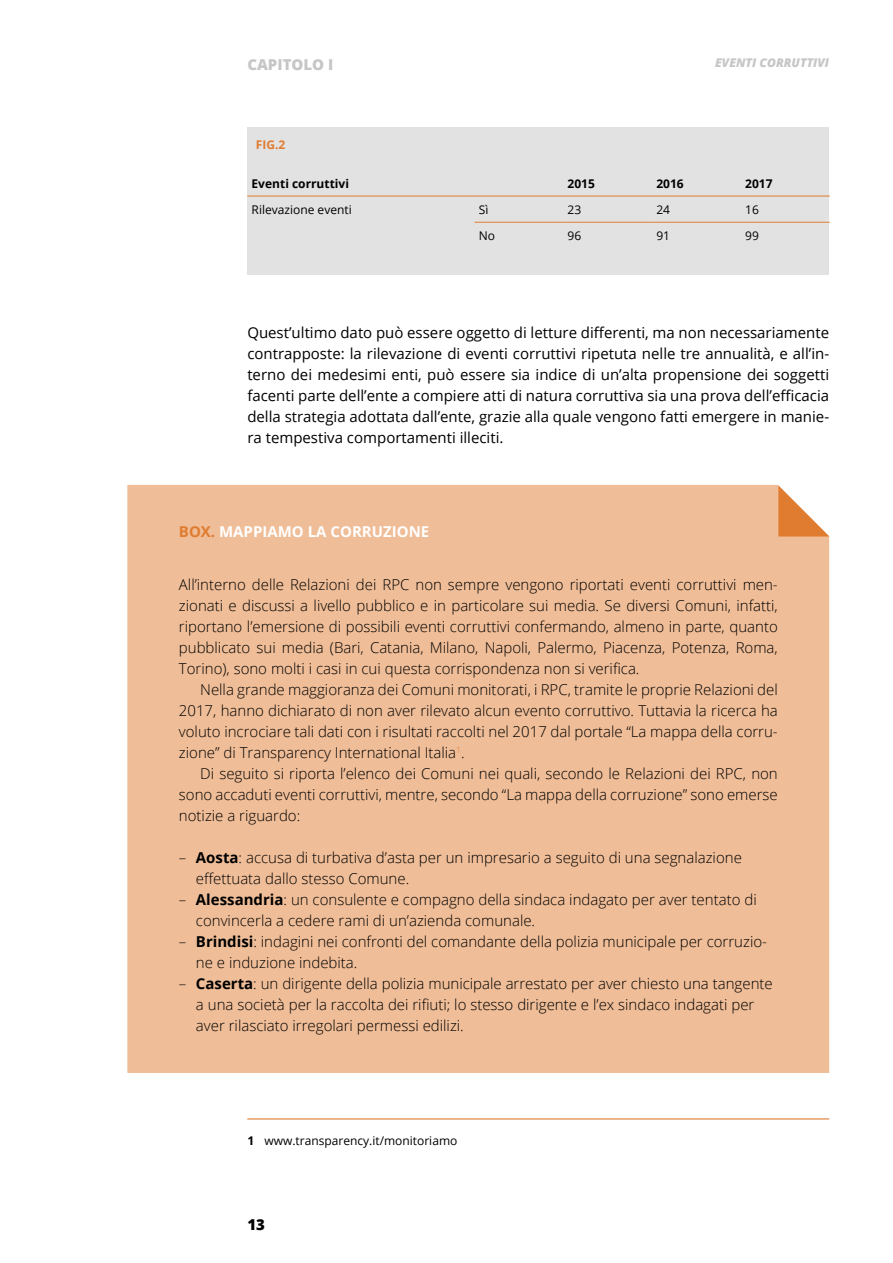
<style>
.page{position:relative;width:893px;height:1263px;background:#fff}
.page>*{position:absolute;margin:0;border:0;box-sizing:border-box;transform-origin:0 0}
.t1{font:300 15px/21px "Open Sans";color:#000}
.t2{font:15px/21px "Open Sans";color:#000;text-align:justify}
.t3{font:700 15px "Open Sans";color:#fff}
.t4{font:800 15px "Open Sans";color:#c6c6c6}
.t5{font:800 15px "Open Sans";color:#000}
.t6{font:12px "Open Sans";color:#000}
.t7{font:700 12px "Open Sans";color:#000}
.t8{font:italic 800 12px "Open Sans";color:#c6c6c6}
.t9{font:700 12px "Open Sans";color:#e07c30}
.s1{color:#e07c30}
.s2{font-weight:700}
</style>
<div class="page">
<hr style="left:247px;top:1118px;width:582px;height:1px;background:#e07c30">
<div style="left:247px;top:128px;width:582px;height:147px;background:#e2e2e2"></div>
<hr style="left:247px;top:196px;width:228px;height:1px;background:#e07c30">
<hr style="left:475px;top:196px;width:88px;height:1px;background:#e07c30">
<hr style="left:563px;top:196px;width:89px;height:1px;background:#e07c30">
<hr style="left:652px;top:196px;width:89px;height:1px;background:#e07c30">
<hr style="left:741px;top:196px;width:89px;height:1px;background:#e07c30">
<hr style="left:475px;top:222px;width:88px;height:1px;background:#e07c30">
<hr style="left:563px;top:222px;width:89px;height:1px;background:#e07c30">
<hr style="left:652px;top:222px;width:89px;height:1px;background:#e07c30">
<hr style="left:741px;top:222px;width:89px;height:1px;background:#e07c30">
<div style="left:127px;top:485px;width:702px;height:588px;background:#efbd97"></div>
<svg style="left:778px;top:485px;width:51px;height:51px"></svg>
<p class="t4" style="left:247px;top:53px;width:87px">CAPITOLO I</p>
<p class="t9" style="left:256px;top:136px;width:31px">FIG.2</p>
<p class="t8" style="left:715px;top:54px;width:115px">EVENTI CORRUTTIVI</p>
<p class="t7" style="left:252px;top:175px;width:99px">Eventi corruttivi</p>
<p class="t7" style="left:568px;top:175px;width:29px">2015</p>
<p class="t7" style="left:656px;top:175px;width:29px">2016</p>
<p class="t7" style="left:745px;top:175px;width:29px">2017</p>
<p class="t6" style="left:252px;top:201px;width:102px">Rilevazione eventi</p>
<p class="t6" style="left:479px;top:201px;width:11px">Sì</p>
<p class="t6" style="left:568px;top:201px;width:15px">23</p>
<p class="t6" style="left:656px;top:201px;width:15px">24</p>
<p class="t6" style="left:745px;top:201px;width:15px">16</p>
<p class="t6" style="left:479px;top:227px;width:18px">No</p>
<p class="t6" style="left:568px;top:227px;width:15px">96</p>
<p class="t6" style="left:656px;top:227px;width:15px">91</p>
<p class="t6" style="left:745px;top:227px;width:15px">99</p>
<p class="t2" style="left:247px;top:321px;width:583px">Quest’ultimo dato può essere oggetto di letture differenti, ma non necessariamente contrapposte: la rilevazione di eventi corruttivi ripetuta nelle tre annualità, e all’in&shy;terno dei medesimi enti, può essere sia indice di un’alta propensione dei soggetti facenti parte dell’ente a compiere atti di natura corruttiva sia una prova dell’efficacia della strategia adottata dall’ente, grazie alla quale vengono fatti emergere in manie&shy;ra tempestiva comportamenti illeciti.</p>
<p class="t3" style="left:179px;top:520px;width:252px"><span class="s1">BOX.</span> MAPPIAMO LA CORRUZIONE</p>
<p class="t1" style="left:179px;top:573px;width:600px;text-align:justify">All’interno delle Relazioni dei RPC non sempre vengono riportati eventi corruttivi men&shy;zionati e discussi a livello pubblico e in particolare sui media. Se diversi Comuni, infatti, riportano l’emersione di possibili eventi corruttivi confermando, almeno in parte, quanto pubblicato sui media (Bari, Catania, Milano, Napoli, Palermo, Piacenza, Potenza, Roma, Torino), sono molti i casi in cui questa corrispondenza non si verifica.</p>
<p class="t1" style="left:179px;top:678px;width:600px;text-align:justify;text-indent:21px">Nella grande maggioranza dei Comuni monitorati, i RPC, tramite le proprie Relazioni del 2017, hanno dichiarato di non aver rilevato alcun evento corruttivo. Tuttavia la ricerca ha voluto incrociare tali dati con i risultati raccolti nel 2017 dal portale “La mappa della corru&shy;zione” di Transparency International Italia<sup>1</sup>.</p>
<p class="t1" style="left:179px;top:762px;width:600px;text-align:justify;text-indent:21px">Di seguito si riporta l’elenco dei Comuni nei quali, secondo le Relazioni dei RPC, non sono accaduti eventi corruttivi, mentre, secondo “La mappa della corruzione” sono emerse notizie a riguardo:</p>
<p class="t1" style="left:196px;top:846px;width:547px;text-indent:-17px">– <span class="s2">Aosta</span>: accusa di turbativa d’asta per un impresario a seguito di una segnalazione effettuata dallo stesso Comune.</p>
<p class="t1" style="left:196px;top:888px;width:562px;text-indent:-17px">– <span class="s2">Alessandria</span>: un consulente e compagno della sindaca indagato per aver tentato di convincerla a cedere rami di un’azienda comunale.</p>
<p class="t1" style="left:196px;top:930px;width:573px;text-indent:-17px">– <span class="s2">Brindisi</span>: indagini nei confronti del comandante della polizia municipale per corruzio&shy;ne e induzione indebita.</p>
<p class="t1" style="left:196px;top:972px;width:578px;text-indent:-17px">– <span class="s2">Caserta</span>: un dirigente della polizia municipale arrestato per aver chiesto una tangente a una società per la raccolta dei rifiuti; lo stesso dirigente e l’ex sindaco indagati per aver rilasciato irregolari permessi edilizi.</p>
<p class="t6" style="left:247px;top:1132px;width:212px"><span class="s2">1</span> www.transparency.it/monitoriamo</p>
<p class="t5" style="left:247px;top:1213px;width:19px">13</p>
</div>
